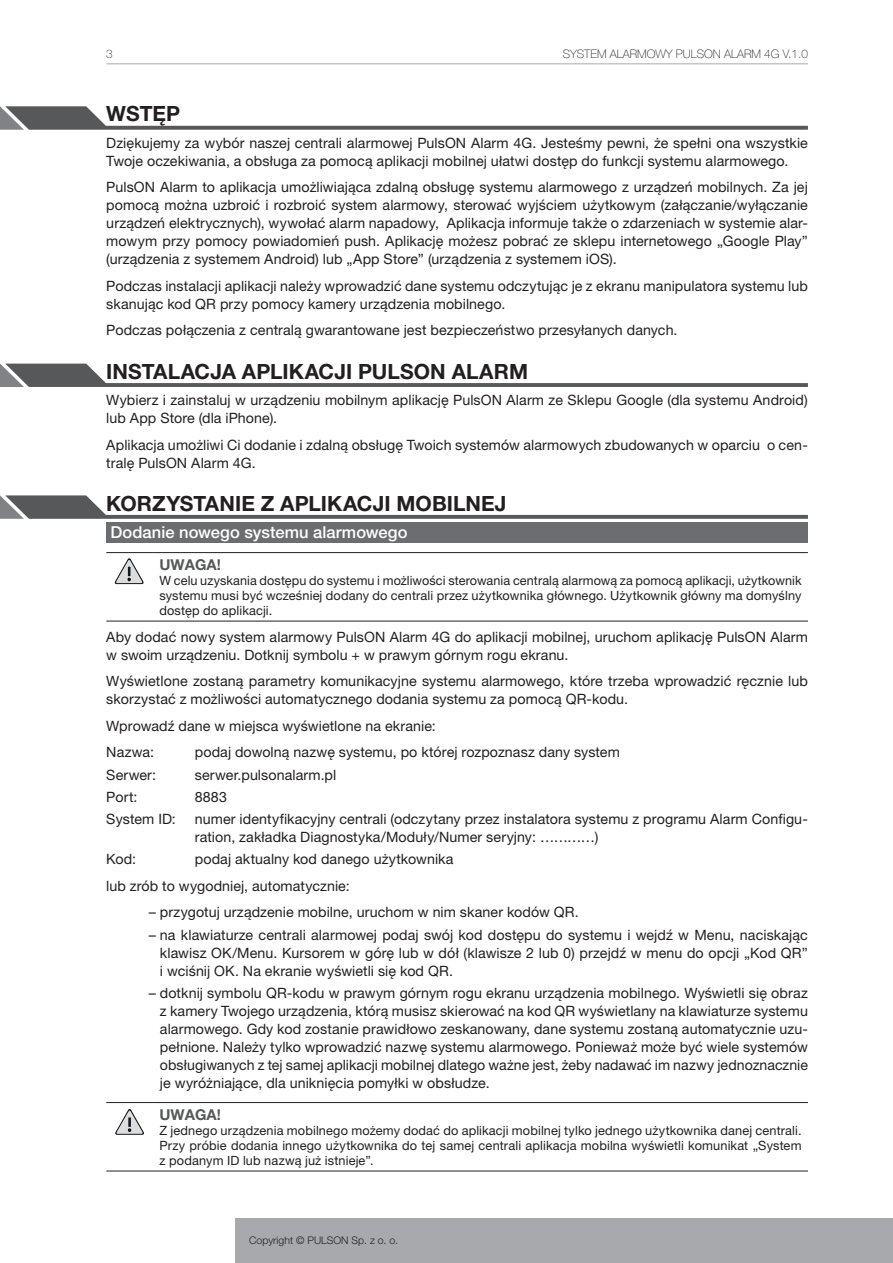
<style>
.page{position:relative;width:893px;height:1263px;background:#fff}
.page>*{position:absolute;margin:0;border:0;box-sizing:border-box;transform-origin:0 0}
.Rozdzial{font:700 21px "Helvetica Neue LT Pro";letter-spacing:.005em;color:#231f20}
.Pogrubienia{font:500 16.5px "Helvetica Neue LT Pro";letter-spacing:.005em;color:#fff}
.UWAGA{font:700 15px "Helvetica Neue LT Pro";color:#57585a}
.t1{font:14.25px/18px "Helvetica Neue LT Pro";letter-spacing:.005em;color:#231f20}
.Tekst_w_ramce{font:12.75px/15px "Helvetica Neue LT Pro";letter-spacing:.01em;color:#231f20;text-align:justify}
.t2{font:100 11.85px "Helvetica Neue LT Pro";color:#231f20}
.t3{font:300 10.5px "Helvetica Neue LT Pro";color:#231f20}
</style>
<div class="page">
<div style="left:235px;top:1218px;width:658px;height:45px;background:#a8a9ad"></div>
<hr style="left:106px;top:63px;width:702px;height:1px;background:#a8a9ad">
<svg style="left:0;top:106px;width:808px;height:24px"></svg>
<svg style="left:0;top:364px;width:808px;height:23px"></svg>
<svg style="left:0;top:495px;width:808px;height:24px"></svg>
<div style="left:106px;top:522px;width:702px;height:21px;background:#6c6d70"></div>
<hr style="left:106px;top:552px;width:47px;height:1px;background:#231f20">
<hr style="left:153px;top:552px;width:655px;height:1px;background:#231f20">
<hr style="left:106px;top:621px;width:47px;height:1px;background:#231f20">
<hr style="left:153px;top:621px;width:655px;height:1px;background:#231f20">
<hr style="left:106px;top:1102px;width:47px;height:1px;background:#231f20">
<hr style="left:153px;top:1102px;width:655px;height:1px;background:#231f20">
<hr style="left:106px;top:1171px;width:47px;height:1px;background:#231f20">
<hr style="left:153px;top:1171px;width:655px;height:1px;background:#231f20">
<svg style="left:115px;top:558px;width:29px;height:26px"></svg>
<svg style="left:115px;top:1109px;width:29px;height:26px"></svg>
<p class="t2" style="left:106px;top:47px;width:8px">3</p>
<p class="t2" style="left:563px;top:47px;width:247px">SYSTEM ALARMOWY PULSON ALARM 4G V.1.0</p>
<p class="Rozdzial" style="left:106px;top:101px;width:75px">WSTĘP</p>
<p class="t1" style="left:106px;top:134px;width:703px">Dziękujemy za wybór naszej centrali alarmowej PulsON Alarm 4G. Jesteśmy pewni, że spełni ona wszystkie<br>Twoje oczekiwania, a obsługa za pomocą aplikacji mobilnej ułatwi dostęp do funkcji systemu alarmowego.</p>
<p class="t1" style="left:106px;top:178px;width:703px;text-align:justify">PulsON Alarm to aplikacja umożliwiająca zdalną obsługę systemu alarmowego z urządzeń mobilnych. Za jej pomocą można uzbroić i rozbroić system alarmowy, sterować wyjściem użytkowym (załączanie/wyłączanie urządzeń elektrycznych), wywołać alarm napadowy, Aplikacja informuje także o zdarzeniach w systemie alar&shy;mowym przy pomocy powiadomień push. Aplikację możesz pobrać ze sklepu internetowego „Google Play” (urządzenia z systemem Android) lub „App Store” (urządzenia z systemem iOS).</p>
<p class="t1" style="left:106px;top:277px;width:703px">Podczas instalacji aplikacji należy wprowadzić dane systemu odczytując je z ekranu manipulatora systemu lub skanując kod QR przy pomocy kamery urządzenia mobilnego.</p>
<p class="t1" style="left:106px;top:321px;width:573px">Podczas połączenia z centralą gwarantowane jest bezpieczeństwo przesyłanych danych.</p>
<p class="Rozdzial" style="left:106px;top:358px;width:423px">INSTALACJA APLIKACJI PULSON ALARM</p>
<p class="t1" style="left:106px;top:391px;width:703px">Wybierz i zainstaluj w urządzeniu mobilnym aplikację PulsON Alarm ze Sklepu Google (dla systemu Android) lub App Store (dla iPhone).</p>
<p class="t1" style="left:106px;top:436px;width:703px">Aplikacja umożliwi Ci dodanie i zdalną obsługę Twoich systemów alarmowych zbudowanych w oparciu o cen&shy;tralę PulsON Alarm 4G.</p>
<p class="Rozdzial" style="left:106px;top:491px;width:402px">KORZYSTANIE Z APLIKACJI MOBILNEJ</p>
<p class="Pogrubienia" style="left:111px;top:522px;width:298px">Dodanie nowego systemu alarmowego</p>
<p class="UWAGA" style="left:159px;top:555px;width:63px">UWAGA!</p>
<p class="Tekst_w_ramce" style="left:159px;top:572px;width:644px">W celu uzyskania dostępu do systemu i możliwości sterowania centralą alarmową za pomocą aplikacji, użytkownik systemu musi być wcześniej dodany do centrali przez użytkownika głównego. Użytkownik główny ma domyślny dostęp do aplikacji.</p>
<p class="t1" style="left:106px;top:627px;width:703px">Aby dodać nowy system alarmowy PulsON Alarm 4G do aplikacji mobilnej, uruchom aplikację PulsON Alarm w swoim urządzeniu. Dotknij symbolu + w prawym górnym rogu ekranu.</p>
<p class="t1" style="left:106px;top:672px;width:703px">Wyświetlone zostaną parametry komunikacyjne systemu alarmowego, które trzeba wprowadzić ręcznie lub skorzystać z możliwości automatycznego dodania systemu za pomocą QR-kodu.</p>
<p class="t1" style="left:106px;top:716px;width:331px">Wprowadź dane w miejsca wyświetlone na ekranie:</p>
<p class="t1" style="left:106px;top:743px;width:49px">Nazwa:</p>
<p class="t1" style="left:195px;top:743px;width:427px">podaj dowolną nazwę systemu, po której rozpoznasz dany system</p>
<p class="t1" style="left:106px;top:765px;width:51px">Serwer:</p>
<p class="t1" style="left:195px;top:765px;width:143px">serwer.pulsonalarm.pl</p>
<p class="t1" style="left:106px;top:787px;width:33px">Port:</p>
<p class="t1" style="left:195px;top:787px;width:34px">8883</p>
<p class="t1" style="left:106px;top:810px;width:71px">System ID:</p>
<p class="t1" style="left:195px;top:810px;width:615px">numer identyfikacyjny centrali (odczytany przez instalatora systemu z programu Alarm Configu&shy;ration, zakładka Diagnostyka/Moduły/Numer seryjny: …………)</p>
<p class="t1" style="left:106px;top:850px;width:31px">Kod:</p>
<p class="t1" style="left:195px;top:850px;width:260px">podaj aktualny kod danego użytkownika</p>
<p class="t1" style="left:106px;top:876px;width:245px">lub zrób to wygodniej, automatycznie:</p>
<p class="t1" style="left:149px;top:903px;width:431px">– przygotuj urządzenie mobilne, uruchom w nim skaner kodów QR.</p>
<p class="t1" style="left:160px;top:925px;width:649px;text-align:justify;text-indent:-11px">– na klawiaturze centrali alarmowej podaj swój kod dostępu do systemu i wejdź w Menu, naciskając klawisz OK/Menu. Kursorem w górę lub w dół (klawisze 2 lub 0) przejdź w menu do opcji „Kod QR” i wciśnij OK. Na ekranie wyświetli się kod QR.</p>
<p class="t1" style="left:160px;top:983px;width:650px;text-align:justify;text-indent:-11px">– dotknij symbolu QR-kodu w prawym górnym rogu ekranu urządzenia mobilnego. Wyświetli się obraz z kamery Twojego urządzenia, którą musisz skierować na kod QR wyświetlany na klawiaturze systemu alarmowego. Gdy kod zostanie prawidłowo zeskanowany, dane systemu zostaną automatycznie uzu&shy;pełnione. Należy tylko wprowadzić nazwę systemu alarmowego. Ponieważ może być wiele systemów obsługiwanych z tej samej aplikacji mobilnej dlatego ważne jest, żeby nadawać im nazwy jednoznacznie je wyróżniające, dla uniknięcia pomyłki w obsłudze.</p>
<p class="UWAGA" style="left:159px;top:1105px;width:63px">UWAGA!</p>
<p class="Tekst_w_ramce" style="left:159px;top:1122px;width:644px">Z jednego urządzenia mobilnego możemy dodać do aplikacji mobilnej tylko jednego użytkownika danej centrali.<br>Przy próbie dodania innego użytkownika do tej samej centrali aplikacja mobilna wyświetli komunikat „System z podanym ID lub nazwą już istnieje”.</p>
<p class="t3" style="left:249px;top:1234px;width:151px">Copyright © PULSON Sp. z o. o.</p>
</div>
